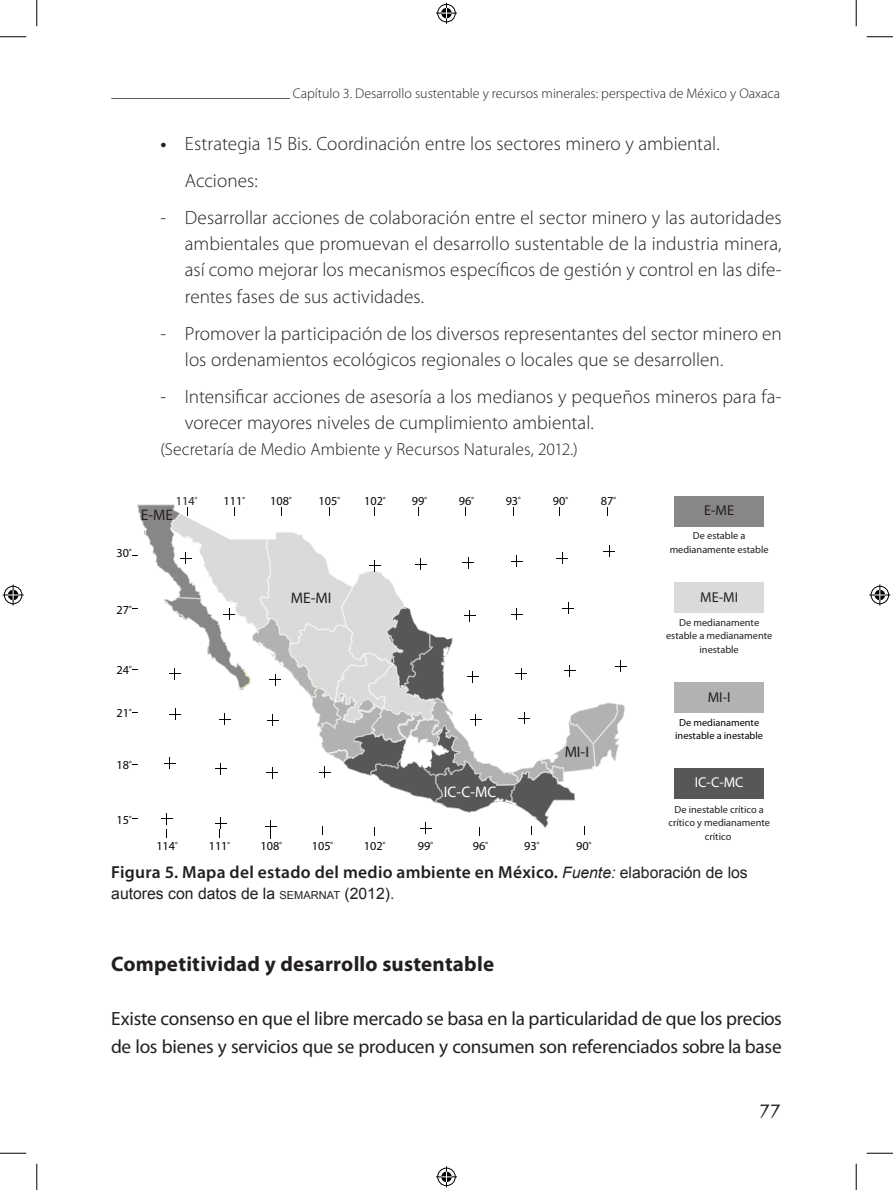
<style>
.page{position:relative;width:893px;height:1190px;background:#fff}
.page>*{position:absolute;margin:0;border:0;box-sizing:border-box;transform-origin:0 0}
.Body_Text{font:700 21px "Myriad Pro";letter-spacing:.01em;color:#231f20}
.t1{font:21px "Baker Signet BT";color:#231f20}
.Body_Text-2{font:300 19.25px/26.2px "Myriad Pro";color:#231f20}
.Body_Text-3{font:19.25px/28px "Myriad Pro";letter-spacing:-.01em;color:#231f20}
.figura{font:600 17.5px "Myriad Pro";letter-spacing:.015em;color:#231f20}
.Body_Text-4{font:300 17.5px "Myriad Pro";letter-spacing:.005em;color:#231f20}
.figura-2{font:15.75px "Arial";color:#231f20}
.t2{font:15.22px "Myriad Pro";color:#231f20}
.t3{font:15.22px "Myriad Pro";color:#fff}
.t4{font:14.35px "Myriad Pro";color:#231f20}
.t5{font:14.35px "Myriad Pro";color:#fff}
.t6{font:300 14px "Myriad Pro";color:#231f20}
.t7{font:12.25px "Myriad Pro";color:#040503}
.t8{font:12.25px "Myriad Pro";color:#231f20}
.t9{font:10.33px/13.8px "Myriad Pro";color:#231f20;text-align:center}
.t10{font:10.33px/13.8px "Myriad Pro";color:#040503;text-align:center}
.s1{font-weight:600}
.s2{font-family:"Arial";font-weight:400;font-style:italic;font-size:15.75px}
.s3{font-family:"Arial";font-weight:400;font-size:15.75px}
.s4{font-size:11.03px}
</style>
<div class="page">
<hr style="left:111px;top:98px;width:179px;height:1px;background:#57585a">
<svg style="left:132px;top:504px;width:494px;height:334px"></svg>
<div style="left:674px;top:496px;width:89px;height:30px;background:#888786"></div>
<div style="left:674px;top:582px;width:89px;height:31px;background:#dadbd9"></div>
<div style="left:674px;top:683px;width:89px;height:30px;background:#b2b2b1"></div>
<div style="left:674px;top:768px;width:89px;height:30px;background:#575756"></div>
<img style="left:257px;top:618px;width:33px;height:25px">
<img style="left:328px;top:708px;width:104px;height:59px">
<img style="left:442px;top:725px;width:22px;height:42px">
<svg style="left:0;top:36px;width:26px;height:1px"></svg>
<svg style="left:866px;top:36px;width:26px;height:1px"></svg>
<svg style="left:0;top:1153px;width:26px;height:1px"></svg>
<svg style="left:866px;top:1153px;width:26px;height:1px"></svg>
<svg style="left:36px;top:0;width:1px;height:26px"></svg>
<svg style="left:36px;top:1163px;width:1px;height:27px"></svg>
<svg style="left:855px;top:0;width:1px;height:26px"></svg>
<svg style="left:855px;top:1163px;width:1px;height:27px"></svg>
<svg style="left:436px;top:3px;width:21px;height:21px"></svg>
<svg style="left:436px;top:1166px;width:21px;height:21px"></svg>
<svg style="left:3px;top:584px;width:21px;height:21px"></svg>
<svg style="left:869px;top:584px;width:20px;height:21px"></svg>
<p class="t6" style="left:292px;top:84px;width:488px">Capítulo 3. Desarrollo sustentable y recursos minerales: perspectiva de México y Oaxaca</p>
<p class="Body_Text-2" style="left:160px;top:131px;width:560px"><span class="s1">•</span> Estrategia 15 Bis. Coordinación entre los sectores minero y ambiental.</p>
<p class="Body_Text-2" style="left:185px;top:167px;width:74px">Acciones:</p>
<p class="Body_Text-2" style="left:185px;top:204px;width:598px;text-align:justify;text-indent:-24px">- Desarrollar acciones de colaboración entre el sector minero y las autoridades ambientales que promuevan el desarrollo sustentable de la industria minera, así como mejorar los mecanismos específicos de gestión y control en las dife&shy;rentes fases de sus actividades.</p>
<p class="Body_Text-2" style="left:185px;top:320px;width:598px;text-indent:-24px">- Promover la participación de los diversos representantes del sector minero en los ordenamientos ecológicos regionales o locales que se desarrollen.</p>
<p class="Body_Text-2" style="left:185px;top:383px;width:598px;text-indent:-24px">- Intensificar acciones de asesoría a los medianos y pequeños mineros para fa&shy;vorecer mayores niveles de cumplimiento ambiental.</p>
<p class="Body_Text-4" style="left:160px;top:439px;width:419px">(Secretaría de Medio Ambiente y Recursos Naturales, 2012.)</p>
<p class="t8" style="left:176px;top:493px;width:23px">114<sup>º</sup></p>
<p class="t7" style="left:223px;top:493px;width:23px">111<sup>º</sup></p>
<p class="t7" style="left:270px;top:493px;width:23px">108<sup>º</sup></p>
<p class="t7" style="left:318px;top:493px;width:23px">105<sup>º</sup></p>
<p class="t7" style="left:364px;top:493px;width:23px">102<sup>º</sup></p>
<p class="t7" style="left:411px;top:493px;width:17px">99<sup>º</sup></p>
<p class="t7" style="left:458px;top:493px;width:17px">96<sup>º</sup></p>
<p class="t7" style="left:505px;top:493px;width:17px">93<sup>º</sup></p>
<p class="t7" style="left:552px;top:493px;width:17px">90<sup>º</sup></p>
<p class="t7" style="left:600px;top:493px;width:17px">87<sup>º</sup></p>
<p class="t2" style="left:141px;top:506px;width:34px">E-ME</p>
<p class="t7" style="left:116px;top:545px;width:17px">30<sup>º</sup></p>
<p class="t4" style="left:703px;top:501px;width:31px">E-ME</p>
<p class="t9" style="left:669px;top:529px;width:100px">De estable a medianamente estable</p>
<p class="t7" style="left:116px;top:602px;width:17px">27<sup>º</sup></p>
<p class="t7" style="left:116px;top:662px;width:17px">24<sup>º</sup></p>
<p class="t7" style="left:116px;top:705px;width:17px">21<sup>º</sup></p>
<p class="t7" style="left:116px;top:757px;width:17px">18<sup>º</sup></p>
<p class="t7" style="left:116px;top:812px;width:17px">15<sup>º</sup></p>
<p class="t2" style="left:291px;top:588px;width:42px">ME-MI</p>
<p class="t4" style="left:699px;top:588px;width:39px">ME-MI</p>
<p class="t9" style="left:665px;top:615px;width:108px">De medianamente estable a medianamente inestable</p>
<p class="t4" style="left:707px;top:688px;width:24px">MI-I</p>
<p class="t3" style="left:443px;top:783px;width:54px">IC-C-MC</p>
<p class="t2" style="left:564px;top:742px;width:26px">MI-I</p>
<p class="t7" style="left:156px;top:838px;width:23px">114<sup>º</sup></p>
<p class="t7" style="left:209px;top:838px;width:23px">111<sup>º</sup></p>
<p class="t7" style="left:260px;top:838px;width:23px">108<sup>º</sup></p>
<p class="t7" style="left:311px;top:838px;width:23px">105<sup>º</sup></p>
<p class="t7" style="left:364px;top:838px;width:23px">102<sup>º</sup></p>
<p class="t7" style="left:417px;top:838px;width:17px">99<sup>º</sup></p>
<p class="t7" style="left:472px;top:838px;width:17px">96<sup>º</sup></p>
<p class="t7" style="left:524px;top:838px;width:17px">93<sup>º</sup></p>
<p class="t7" style="left:575px;top:838px;width:17px">90<sup>º</sup></p>
<p class="t10" style="left:674px;top:715px;width:89px">De medianamente inestable a inestable</p>
<p class="t5" style="left:694px;top:774px;width:50px">IC-C-MC</p>
<p class="t9" style="left:668px;top:802px;width:103px">De inestable crítico a crítico y medianamente crítico</p>
<p class="figura" style="left:111px;top:861px;width:637px">Figura 5. Mapa del estado del medio ambiente en México. <span class="s2">Fuente:</span> <span class="s3">elaboración de los</span></p>
<p class="figura-2" style="left:111px;top:885px;width:284px">autores con datos de la <span class="s4">semarnat</span> (2012).</p>
<p class="Body_Text" style="left:111px;top:950px;width:384px">Competitividad y desarrollo sustentable</p>
<p class="Body_Text-3" style="left:111px;top:1004px;width:671px">Existe consenso en que el libre mercado se basa en la particularidad de que los precios de los bienes y servicios que se producen y consumen son referenciados sobre la base</p>
<p class="t1" style="left:758px;top:1099px;width:11px">77</p>
</div>
